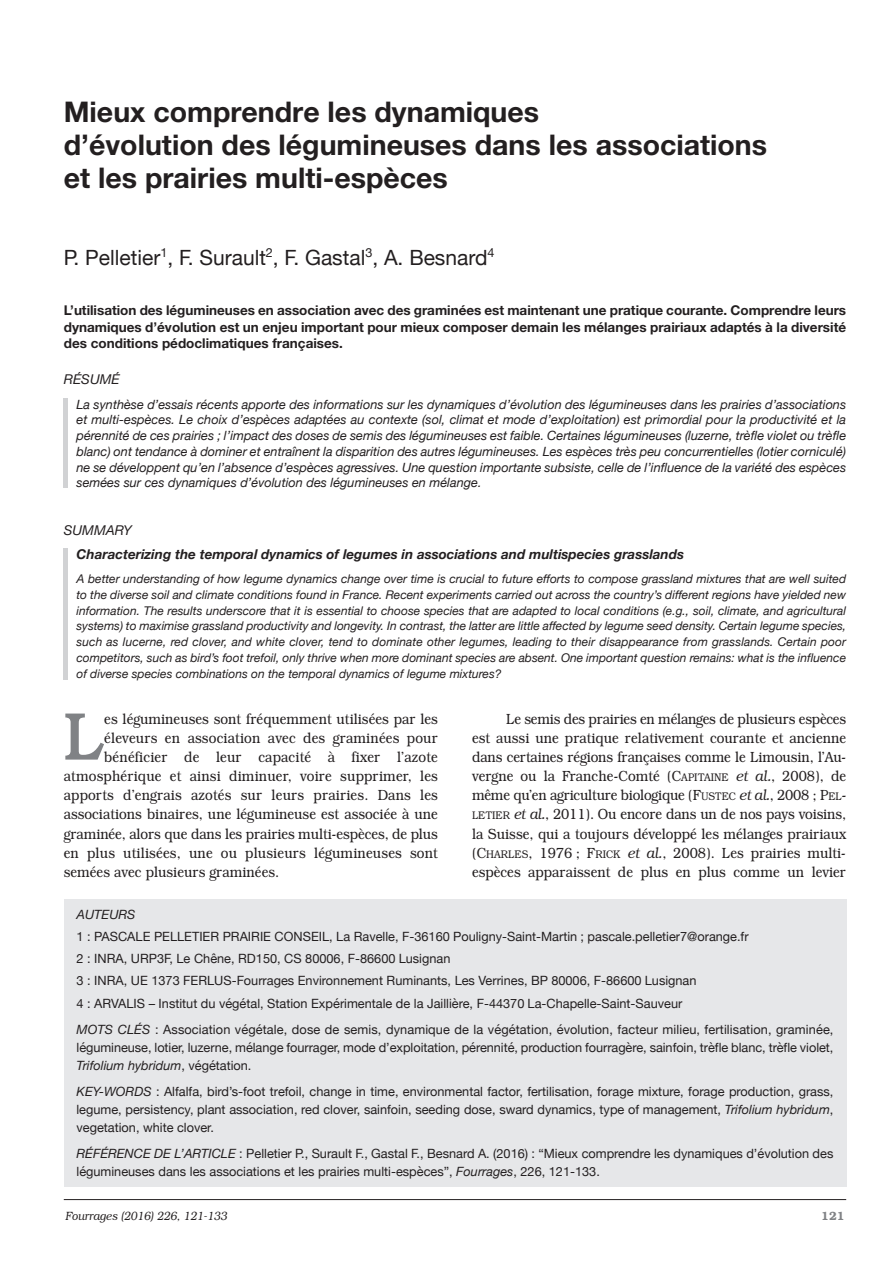
<style>
.page{position:relative;width:893px;height:1263px;background:#fff}
.page>*{position:absolute;margin:0;border:0;box-sizing:border-box;transform-origin:0 0}
.t1{font:500 67.65px "Bookman";color:#808285;scale:.9 1}
.t2{font:700 28.5px/33px "Helvetica Neue";color:#231f20}
.t3{font:21px "Helvetica Neue";color:#231f20}
.t4{font:300 15px/19.2px "Bookman IT Cby BT";color:#231f20;text-align:justify;scale:.9 1}
.t5{font:700 13.5px/16.5px "Helvetica Neue";color:#231f20;text-align:justify}
.t6{font:italic 700 13.5px "Helvetica Neue";color:#231f20}
.t7{font:italic 13.5px "Helvetica Neue";color:#231f20}
.t8{font:12.75px/17.9px "Helvetica Neue";color:#231f20}
.t9{font:italic 12.75px/15.8px "Helvetica Neue";color:#231f20;text-align:justify}
.t10{font:italic 12px/15.8px "Helvetica Neue";color:#231f20;text-align:justify}
.t11{font:italic 300 12px "Bookman";color:#231f20;scale:.9 1}
.t12{font:600 12px "Bookman IT Cby BT";color:#808285}
.s1{font-size:11.25px}
.s2{font-family:"Bookman";font-style:italic}
.s3{font-style:italic}
</style>
<div class="page">
<hr style="left:64px;top:1199px;width:782px;height:1px;background:#231f20">
<div style="left:64px;top:899px;width:782px;height:287px;background:#e6e7e9"></div>
<hr style="left:64px;top:398px;width:4px;height:90px;background:#d1d2d4">
<hr style="left:64px;top:548px;width:4px;height:131px;background:#d1d2d4">
<h2 class="t2" style="left:64px;top:98px;width:705px">Mieux comprendre les dynamiques<br>d’évolution des légumineuses dans les associations et les prairies multi-espèces</h2>
<h3 class="t3" style="left:64px;top:245px;width:432px">P. Pelletier<sup>1</sup>, F. Surault<sup>2</sup>, F. Gastal<sup>3</sup>, A. Besnard<sup>4</sup></h3>
<p class="t5" style="left:64px;top:303px;width:784px">L’utilisation des légumineuses en association avec des graminées est maintenant une pratique courante. Comprendre leurs dynamiques d’évolution est un enjeu important pour mieux composer demain les mélanges prairiaux adaptés à la diversité des conditions pédoclimatiques françaises.</p>
<p class="t7" style="left:64px;top:371px;width:57px">RÉSUMÉ</p>
<p class="t9" style="left:77px;top:396px;width:771px">La synthèse d’essais récents apporte des informations sur les dynamiques d’évolution des légumineuses dans les prairies d’associations et multi-espèces. Le choix d’espèces adaptées au contexte (sol, climat et mode d’exploitation) est primordial pour la productivité et la pérennité de ces prairies ; l’impact des doses de semis des légumineuses est faible. Certaines légumineuses (luzerne, trèfle violet ou trèfle blanc) ont tendance à dominer et entraînent la disparition des autres légumineuses. Les espèces très peu concurrentielles (lotier corniculé) ne se développent qu’en l’absence d’espèces agressives. Une question importante subsiste, celle de l’influence de la variété des espèces semées sur ces dynamiques d’évolution des légumineuses en mélange.</p>
<p class="t7" style="left:64px;top:522px;width:69px">SUMMARY</p>
<p class="t6" style="left:77px;top:546px;width:609px">Characterizing the temporal dynamics of legumes in associations and multispecies grasslands</p>
<p class="t10" style="left:77px;top:571px;width:771px">A better understanding of how legume dynamics change over time is crucial to future efforts to compose grassland mixtures that are well suited to the diverse soil and climate conditions found in France. Recent experiments carried out across the country’s different regions have yielded new information. The results underscore that it is essential to choose species that are adapted to local conditions (e.g., soil, climate, and agricultural systems) to maximise grassland productivity and longevity. In contrast, the latter are little affected by legume seed density. Certain legume species, such as lucerne, red clover, and white clover, tend to dominate other legumes, leading to their disappearance from grasslands. Certain poor competitors, such as bird’s foot trefoil, only thrive when more dominant species are absent. One important question remains: what is the influence of diverse species combinations on the temporal dynamics of legume mixtures?</p>
<h1 class="t1" style="left:64px;top:713px;width:47px">L</h1>
<p class="t4" style="left:104px;top:710px;width:372px">es légumineuses sont fréquemment utilisées par les</p>
<p class="t4" style="left:104px;top:729px;width:372px">éleveurs en association avec des graminées pour</p>
<p class="t4" style="left:104px;top:749px;width:372px">bénéficier de leur capacité à fixer l’azote</p>
<p class="t4" style="left:64px;top:768px;width:417px">atmosphérique et ainsi diminuer, voire supprimer, les</p>
<p class="t4" style="left:64px;top:787px;width:417px">apports d’engrais azotés sur leurs prairies. Dans les</p>
<p class="t4" style="left:64px;top:806px;width:417px">associations binaires, une légumineuse est associée à une</p>
<p class="t4" style="left:64px;top:825px;width:417px">graminée, alors que dans les prairies multi-espèces, de plus</p>
<p class="t4" style="left:64px;top:845px;width:417px">en plus utilisées, une ou plusieurs légumineuses sont</p>
<p class="t4" style="left:64px;top:864px;width:241px">semées avec plusieurs graminées.</p>
<p class="t4" style="left:472px;top:710px;width:417px;text-indent:34px">Le semis des prairies en mélanges de plusieurs espèces est aussi une pratique relativement courante et ancienne dans certaines régions françaises comme le Limousin, l’Au&shy;vergne ou la Franche-Comté (C<span class="s1">APITAINE</span> <span class="s2">et al.</span>, 2008), de même qu’en agriculture biologique (F<span class="s1">USTEC</span> <span class="s2">et al.</span>, 2008 ; P<span class="s1">EL</span>-<span class="s1">LETIER</span> <span class="s2">et al.</span>, 2011). Ou encore dans un de nos pays voisins, la Suisse, qui a toujours développé les mélanges prairiaux (C<span class="s1">HARLES</span>, 1976 ; F<span class="s1">RICK</span> <span class="s2">et al.</span>, 2008). Les prairies multi&shy;espèces apparaissent de plus en plus comme un levier</p>
<p class="t9" style="left:77px;top:906px;width:61px">AUTEURS</p>
<p class="t8" style="left:77px;top:925px;width:674px;line-height:22px">1 : PASCALE PELLETIER PRAIRIE CONSEIL, La Ravelle, F-36160 Pouligny-Saint-Martin ; pascale.pelletier7@orange.fr 2 : INRA, URP3F, Le Chêne, RD150, CS 80006, F-86600 Lusignan<br>3 : INRA, UE 1373 FERLUS-Fourrages Environnement Ruminants, Les Verrines, BP 80006, F-86600 Lusignan<br>4 : ARVALIS – Institut du végétal, Station Expérimentale de la Jaillière, F-44370 La-Chapelle-Saint-Sauveur</p>
<p class="t8" style="left:77px;top:1020px;width:758px;text-align:justify"><span class="s3">MOTS CLÉS</span> : Association végétale, dose de semis, dynamique de la végétation, évolution, facteur milieu, fertilisation, graminée, légumineuse, lotier, luzerne, mélange fourrager, mode d’exploitation, pérennité, production fourragère, sainfoin, trèfle blanc, trèfle violet, <span class="s3">Trifolium hybridum</span>, végétation.</p>
<p class="t8" style="left:76px;top:1082px;width:758px;text-align:justify"><span class="s3">KEY-WORDS</span> : Alfalfa, bird’s-foot trefoil, change in time, environmental factor, fertilisation, forage mixture, forage production, grass, legume, persistency, plant association, red clover, sainfoin, seeding dose, sward dynamics, type of management, <span class="s3">Trifolium hybridum</span>, vegetation, white clover.</p>
<p class="t8" style="left:76px;top:1144px;width:758px"><span class="s3">RÉFÉRENCE DE L’ARTICLE</span> : Pelletier P., Surault F., Gastal F., Besnard A. (2016) : “Mieux comprendre les dynamiques d’évolution des légumineuses dans les associations et les prairies multi-espèces”, <span class="s3">Fourrages</span>, 226, 121-133.</p>
<p class="t11" style="left:65px;top:1209px;width:181px">Fourrages (2016) 226, 121-133</p>
<p class="t12" style="left:821px;top:1212px;width:25px">121</p>
</div>
